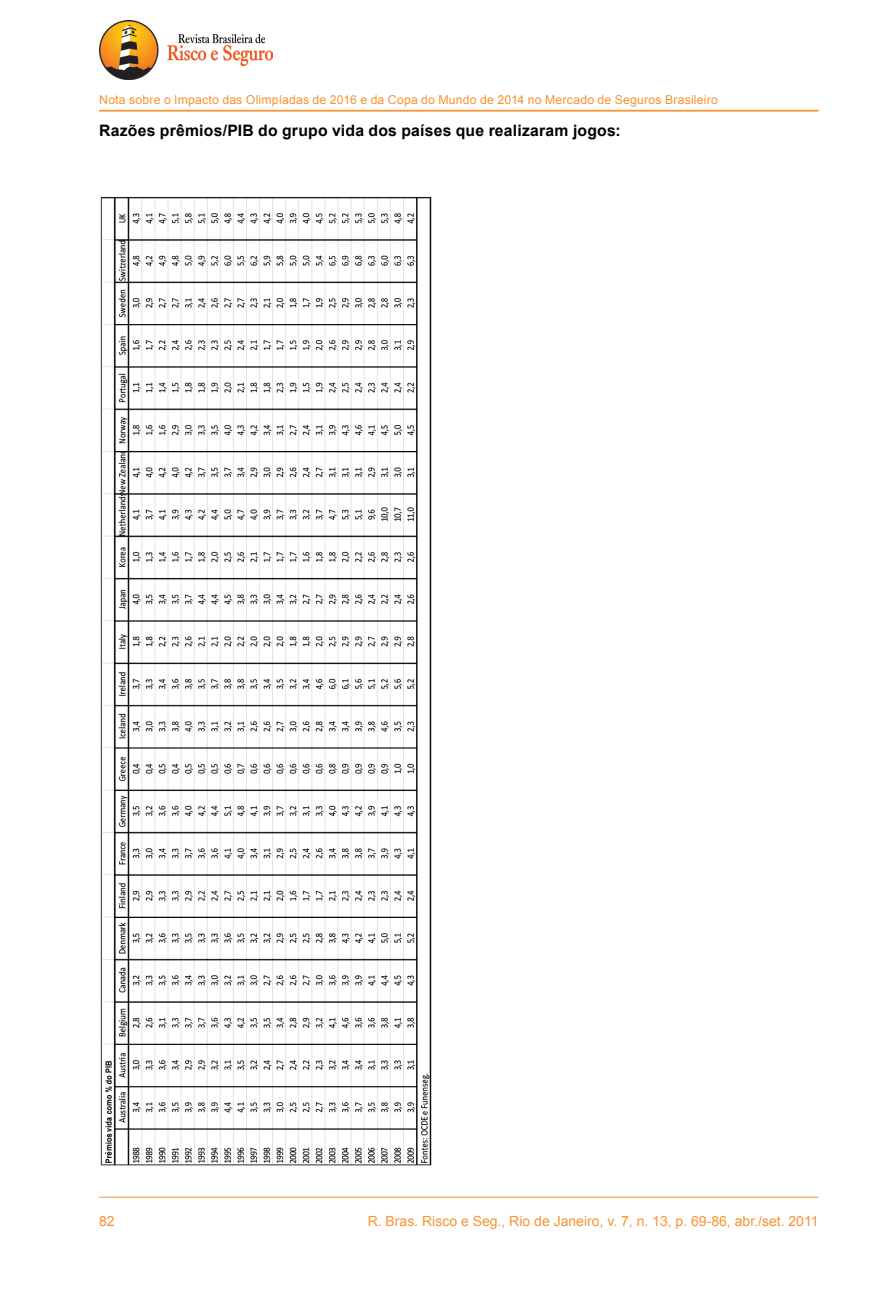
<style>
.page{position:relative;width:893px;height:1290px;background:#fff}
.page>*{position:absolute;margin:0;border:0;box-sizing:border-box;transform-origin:0 0}
.Texto{font:700 15.75px "Arial";letter-spacing:.015em;color:#000}
.t1{font:14px "Arial";color:#f79332}
.t2{font:12.25px "Arial";letter-spacing:.015em;color:#f79332}
</style>
<div class="page">
<hr style="left:99px;top:1197px;width:720px;height:1px;background:#f79332">
<hr style="left:99px;top:110px;width:720px;height:2px;background:#f79332">
<img style="left:99px;top:20px;width:173px;height:60px">
<img style="left:100px;top:196px;width:332px;height:970px">
<p class="t2" style="left:99px;top:92px;width:620px">Nota sobre o Impacto das Olimpíadas de 2016 e da Copa do Mundo de 2014 no Mercado de Seguros Brasileiro</p>
<p class="Texto" style="left:99px;top:120px;width:523px">Razões prêmios/PIB do grupo vida dos países que realizaram jogos:</p>
<p class="t1" style="left:99px;top:1212px;width:17px">82</p>
<p class="t1" style="left:368px;top:1212px;width:452px">R. Bras. Risco e Seg., Rio de Janeiro, v. 7, n. 13, p. 69-86, abr./set. 2011</p>
</div>
